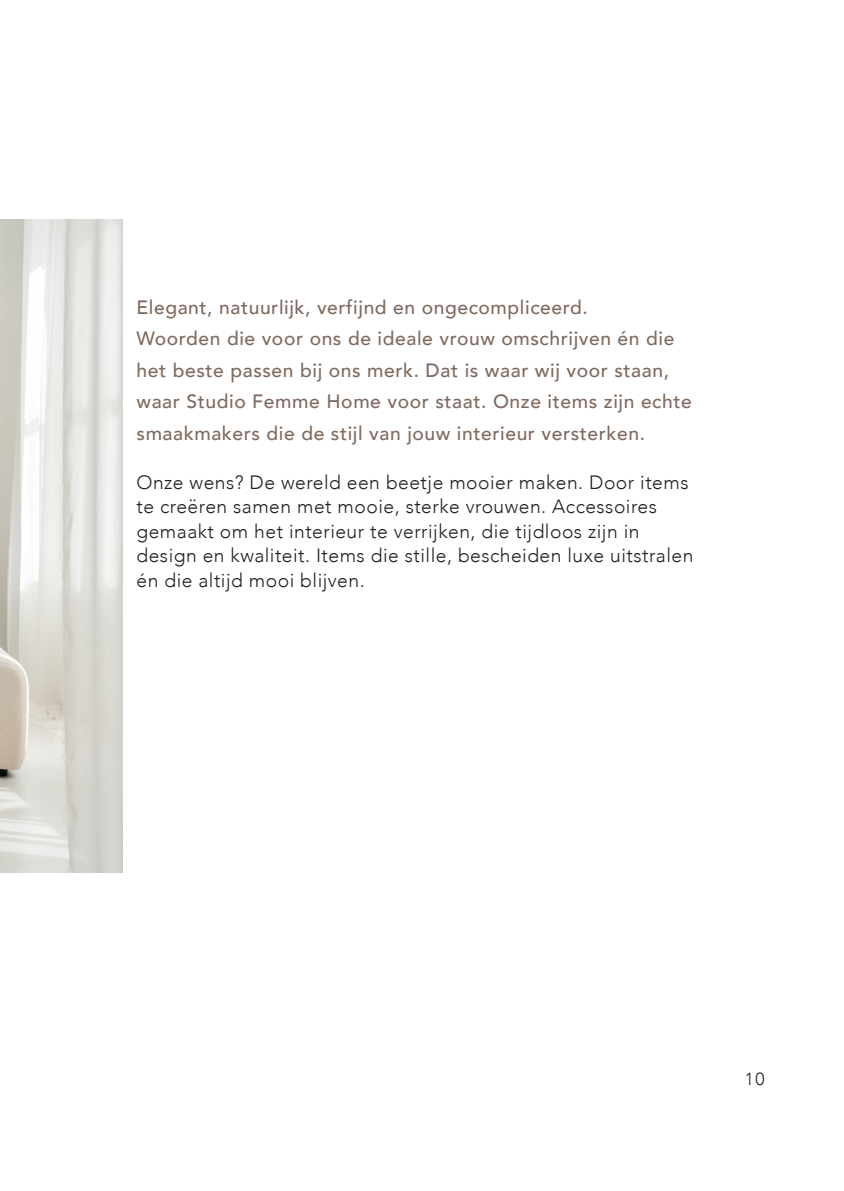
<style>
.page{position:relative;width:844px;height:1191px;background:#fff}
.page>*{position:absolute;margin:0;border:0;box-sizing:border-box;transform-origin:0 0}
.Reg_12ptxLead_18_Cen{font:500 19.25px/31.5px "Avenir";letter-spacing:.03em;color:#7f6b5f}
.Reg_9ptxLead_14{font:300 19.25px/24.5px "Avenir";letter-spacing:.025em;color:#231f20}
.Reg_12ptx{font:300 17.5px "Avenir";color:#231f20}
</style>
<div class="page">
<img style="left:0;top:220px;width:123px;height:652px">
<p class="Reg_12ptxLead_18_Cen" style="left:136px;top:290px;width:452px">Elegant, natuurlijk, verfijnd en ongecompliceerd.</p>
<p class="Reg_12ptxLead_18_Cen" style="left:136px;top:322px;width:556px">Woorden die voor ons de ideale vrouw omschrijven én die het beste passen bij ons merk. Dat is waar wij voor staan, waar Studio Femme Home voor staat. Onze items zijn echte</p>
<p class="Reg_12ptxLead_18_Cen" style="left:136px;top:416px;width:510px">smaakmakers die de stijl van jouw interieur versterken.</p>
<p class="Reg_9ptxLead_14" style="left:136px;top:470px;width:553px">Onze wens? De wereld een beetje mooier maken. Door items te creëren samen met mooie, sterke vrouwen. Accessoires</p>
<p class="Reg_9ptxLead_14" style="left:136px;top:519px;width:504px">gemaakt om het interieur te verrijken, die tijdloos zijn in</p>
<p class="Reg_9ptxLead_14" style="left:136px;top:543px;width:558px">design en kwaliteit. Items die stille, bescheiden luxe uitstralen én die altijd mooi blijven.</p>
<p class="Reg_12ptx" style="left:744px;top:1068px;width:21px">10</p>
</div>
